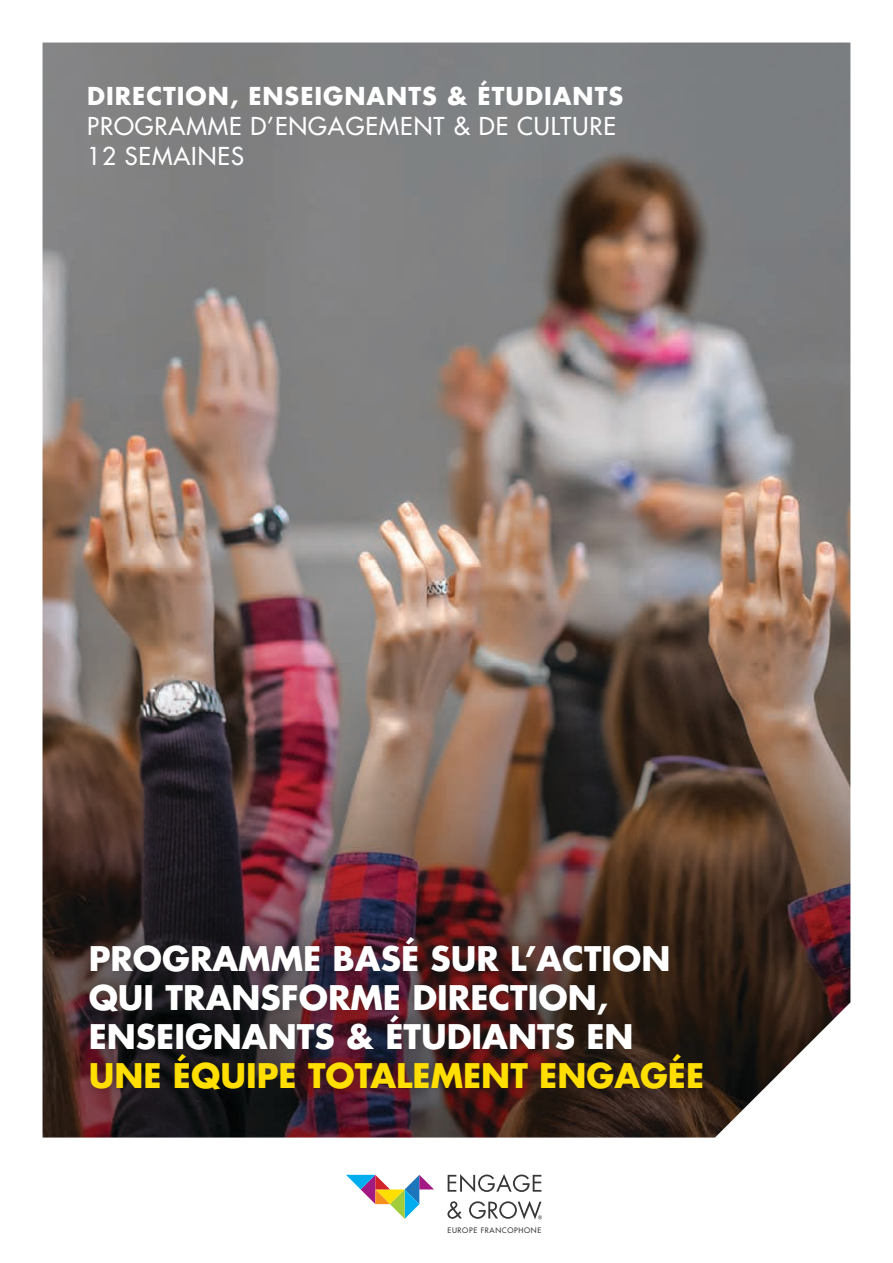
<style>
.page{position:relative;width:893px;height:1263px;background:#fff}
.page>*{position:absolute;margin:0;border:0;box-sizing:border-box;transform-origin:0 0}
.t1{font:700 33px/39px "Futura Std";color:#fff}
.t2{font:700 33px "Futura Std";color:#ffde00}
.t3{font:500 24px/30px "Futura Std";letter-spacing:.04em;color:#fff}
.t4{font:700 24px "Futura Std";letter-spacing:.04em;color:#fff}
.t5{font:500 7.35px "Futura Std";letter-spacing:.09em;color:#383738}
</style>
<div class="page">
<img style="left:43px;top:43px;width:807px;height:1094px">
<div style="left:77px;top:925px;width:638px;height:177px;background:#231f20;opacity:.4"></div>
<svg style="left:448px;top:1174px;width:93px;height:18px"></svg>
<svg style="left:447px;top:1201px;width:15px;height:18px"></svg>
<svg style="left:346px;top:1175px;width:88px;height:44px"></svg>
<svg style="left:469px;top:1201px;width:73px;height:18px"></svg>
<p class="t4" style="left:87px;top:80px;width:538px">DIRECTION, ENSEIGNANTS &amp; ÉTUDIANTS</p>
<p class="t3" style="left:87px;top:111px;width:530px">PROGRAMME D’ENGAGEMENT &amp; DE CULTURE<br>12 SEMAINES</p>
<p class="t1" style="left:89px;top:939px;width:583px">PROGRAMME BASÉ SUR L’ACTION<br>QUI TRANSFORME DIRECTION,<br>ENSEIGNANTS &amp; ÉTUDIANTS EN</p>
<p class="t2" style="left:89px;top:1054px;width:617px">UNE ÉQUIPE TOTALEMENT ENGAGÉE</p>
<p class="t5" style="left:447px;top:1225px;width:95px">EUROPE FRANCOPHONE</p>
</div>
